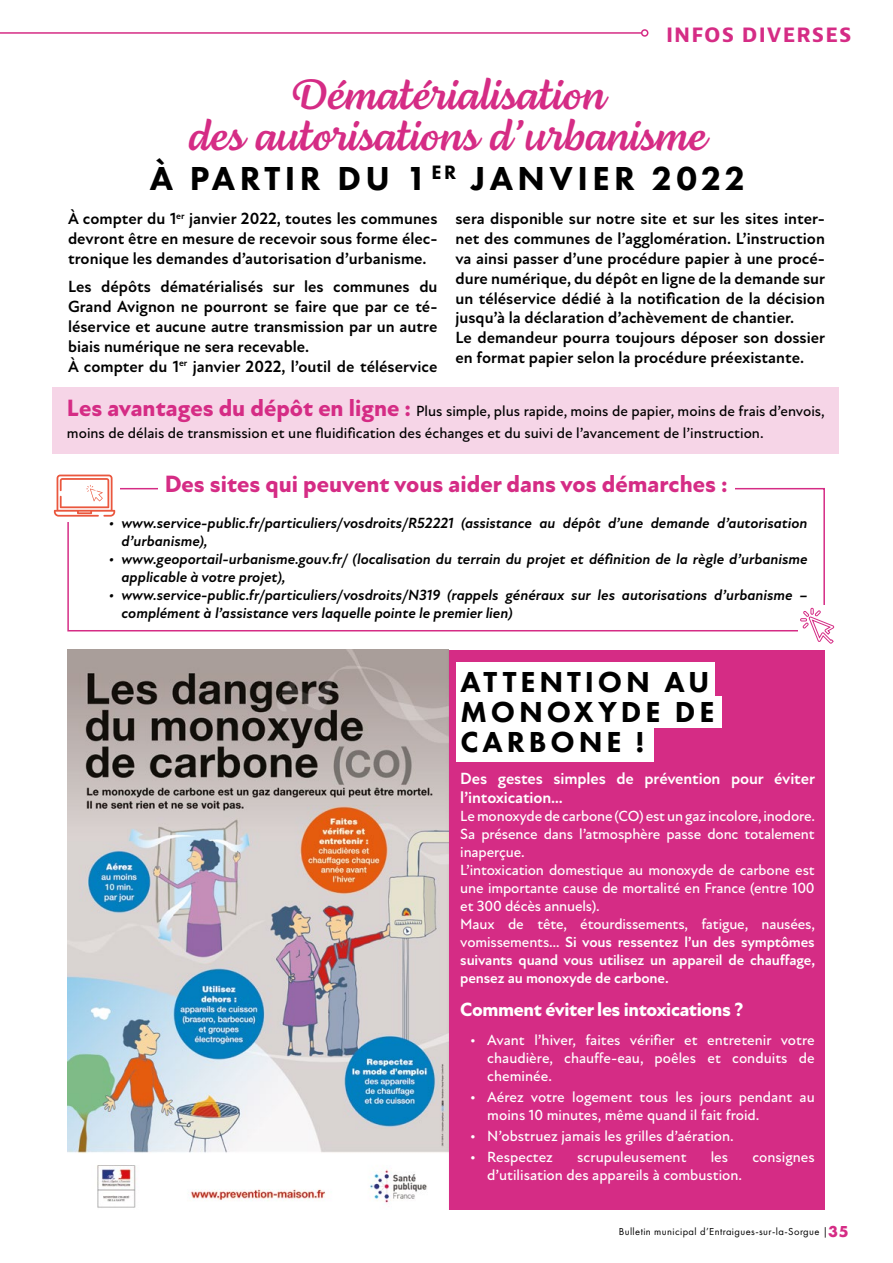
<style>
.page{position:relative;width:893px;height:1263px;background:#fff}
.page>*{position:absolute;margin:0;border:0;box-sizing:border-box;transform-origin:0 0}
.t1{font:43.5px/40.5px "Lemongrass Script";color:#d52c85;text-align:center}
.t2{font:800 34.5px "Futura PT";letter-spacing:.13em;color:#000}
.t3{font:800 30px/30px "Futura PT";letter-spacing:.13em;color:#000}
.t4{font:800 24px "Atten New";color:#d52c85}
.t5{font:700 21px "Bernina Sans";letter-spacing:.05em;color:#d52c85}
.t6{font:800 19.5px "Atten New";letter-spacing:-.02em;color:#fff}
.t7{font:700 16.5px/19.8px "Atten New";color:#000}
.t8{font:700 16.5px/19.8px "Atten New";letter-spacing:-.01em;color:#fff}
.t9{font:500 15px/18px "Atten New";letter-spacing:-.01em;color:#fff}
.t10{font:italic 700 15px/18px "Atten New";color:#000}
.t11{font:500 15px/22.5px "Atten New";color:#000}
.t12{font:10.5px "Futura PT";letter-spacing:.04em;color:#000}
.s1{font-weight:800;font-size:24px;color:#d52c85}
.s2{font-weight:700}
.s3{font-weight:700;font-size:16.5px;color:#d52c85}
</style>
<div class="page">
<hr style="left:0;top:32px;width:642px;height:2px;background:#d52c85">
<div style="left:641px;top:29px;width:7px;height:8px;border:2px solid #d52c85;border-radius:50%"></div>
<div style="left:52px;top:388px;width:787px;height:66px;background:#f6d5e7"></div>
<div style="left:67px;top:488px;width:758px;height:143px;border:2px solid #d52c85"></div>
<div style="left:798px;top:605px;width:35px;height:38px;background:#fff"></div>
<div style="left:48px;top:471px;width:72px;height:51px;background:#fff"></div>
<div style="left:440px;top:650px;width:384px;height:559px;background:#d52c85"></div>
<div style="left:456px;top:662px;width:258px;height:39px;background:#fff"></div>
<div style="left:456px;top:697px;width:265px;height:31px;background:#fff"></div>
<div style="left:456px;top:717px;width:197px;height:44px;background:#fff"></div>
<svg style="left:800px;top:608px;width:34px;height:35px"></svg>
<svg style="left:54px;top:475px;width:61px;height:42px"></svg>
<img style="left:68px;top:649px;width:380px;height:560px">
<div style="left:158px;top:475px;width:576px;height:21px;background:#fff"></div>
<p class="t5" style="left:666px;top:21px;width:187px">INFOS DIVERSES</p>
<h1 class="t1" style="left:188px;top:74px;width:519px">Dématérialisation<br>des autorisations d’urbanisme</h1>
<h2 class="t2" style="left:150px;top:157px;width:597px">À PARTIR DU 1<sup>ER</sup> JANVIER 2022</h2>
<p class="t7" style="left:68px;top:209px;width:371px;text-align:justify">À compter du 1<sup>er</sup> janvier 2022, toutes les communes devront être en mesure de recevoir sous forme élec&shy;tronique les demandes d’autorisation d’urbanisme.</p>
<p class="t7" style="left:68px;top:277px;width:371px">Les dépôts dématérialisés sur les communes du Grand Avignon ne pourront se faire que par ce té&shy;léservice et aucune autre transmission par un autre biais numérique ne sera recevable.<br>À compter du 1<sup>er</sup> janvier 2022, l’outil de téléservice</p>
<p class="t7" style="left:455px;top:209px;width:371px">sera disponible sur notre site et sur les sites inter&shy;net des communes de l’agglomération. L’instruction va ainsi passer d’une procédure papier à une procé&shy;dure numérique, du dépôt en ligne de la demande sur un téléservice dédié à la notification de la décision jusqu’à la déclaration d’achèvement de chantier.<br>Le demandeur pourra toujours déposer son dossier en format papier selon la procédure préexistante.</p>
<p class="t11" style="left:67px;top:399px;width:759px"><span class="s1">Les avantages du dépôt en ligne :</span> Plus simple, plus rapide, moins de papier, moins de frais d’envois, moins de délais de transmission et une fluidification des échanges et du suivi de l’avancement de l’instruction.</p>
<h3 class="t4" style="left:165px;top:469px;width:564px">Des sites qui peuvent vous aider dans vos démarches :</h3>
<p class="t10" style="left:122px;top:514px;width:687px;text-indent:-13px">• www.service-public.fr/particuliers/vosdroits/R52221 (assistance au dépôt d’une demande d’autorisation d’urbanisme),</p>
<p class="t10" style="left:122px;top:550px;width:687px;text-indent:-13px">• www.geoportail-urbanisme.gouv.fr/ (localisation du terrain du projet et définition de la règle d’urbanisme applicable à votre projet),</p>
<p class="t10" style="left:122px;top:586px;width:687px;text-indent:-13px">• www.service-public.fr/particuliers/vosdroits/N319 (rappels généraux sur les autorisations d’urbanisme – complément à l’assistance vers laquelle pointe le premier lien)</p>
<h3 class="t3" style="left:460px;top:666px;width:255px">ATTENTION AU<br>MONOXYDE DE<br>CARBONE !</h3>
<p class="t8" style="left:460px;top:768px;width:356px">Des gestes simples de prévention pour éviter l’intoxication…</p>
<p class="t9" style="left:460px;top:808px;width:356px">Le monoxyde de carbone (CO) est un gaz incolore, inodore.<br>Sa présence dans l’atmosphère passe donc totalement inaperçue.<br>L’intoxication domestique au monoxyde de carbone est une importante cause de mortalité en France (entre 100 et 300 décès annuels).<br>Maux de tête, étourdissements, fatigue, nausées, vomissements… <span class="s2">Si vous ressentez l’un des symptômes suivants quand vous utilisez un appareil de chauffage, pensez au monoxyde de carbone.</span></p>
<p class="t6" style="left:460px;top:998px;width:284px">Comment éviter les intoxications ?</p>
<p class="t9" style="left:487px;top:1031px;width:329px;text-align:justify;text-indent:-17px">• Avant l’hiver, faites vérifier et entretenir votre chaudière, chauffe-eau, poêles et conduits de cheminée.</p>
<p class="t9" style="left:487px;top:1088px;width:329px;text-indent:-17px">• Aérez votre logement tous les jours pendant au moins 10 minutes, même quand il fait froid.</p>
<p class="t9" style="left:470px;top:1127px;width:265px">• N’obstruez jamais les grilles d’aération.</p>
<p class="t9" style="left:470px;top:1148px;width:84px">• Respectez</p>
<p class="t9" style="left:577px;top:1148px;width:111px">scrupuleusement</p>
<p class="t9" style="left:711px;top:1148px;width:19px">les</p>
<p class="t9" style="left:752px;top:1148px;width:64px">consignes</p>
<p class="t9" style="left:487px;top:1166px;width:256px">d’utilisation des appareils à combustion.</p>
<p class="t12" style="left:619px;top:1225px;width:232px">Bulletin municipal d’Entraigues-sur-la-Sorgue |<span class="s3">35</span></p>
</div>
